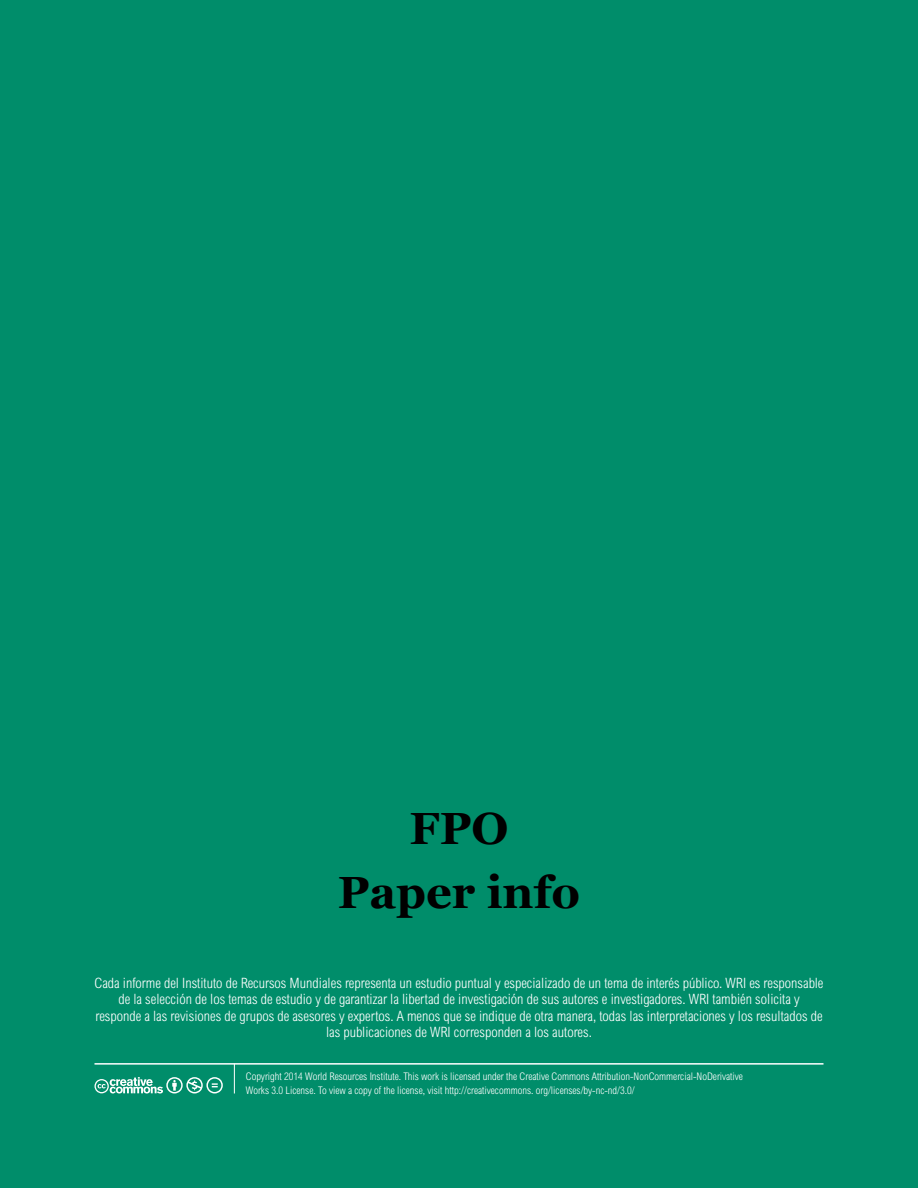
<style>
.page{position:relative;width:918px;height:1188px;background:#008d6a}
.page>*{position:absolute;margin:0;border:0;box-sizing:border-box;transform-origin:0 0}
.t1{font:700 45.15px/63.4px "Georgia";color:#000;text-align:center}
.t2{font:300 condensed 14.25px/16.5px "Arial MT Std";color:#fff;text-align:center}
.t3{font:300 condensed 10.5px/13.5px "Arial MT Std";color:#fff}
</style>
<div class="page">
<hr style="left:234px;top:1064px;width:1px;height:30px;background:#fff">
<hr style="left:94px;top:1063px;width:730px;height:2px;background:#fff">
<svg style="left:94px;top:1077px;width:129px;height:17px"></svg>
<h1 class="t1" style="left:338px;top:795px;width:244px">FPO<br>Paper info</h1>
<p class="t2" style="left:94px;top:974px;width:730px">Cada informe del Instituto de Recursos Mundiales representa un estudio puntual y especializado de un tema de interés público. WRI es responsable de la selección de los temas de estudio y de garantizar la libertad de investigación de sus autores e investigadores. WRI también solicita y responde a las revisiones de grupos de asesores y expertos. A menos que se indique de otra manera, todas las interpretaciones y los resultados de las publicaciones de WRI corresponden a los autores.</p>
<p class="t3" style="left:246px;top:1070px;width:499px">Copyright 2014 World Resources Institute. This work is licensed under the Creative Commons Attribution-NonCommercial-NoDerivative<br>Works 3.0 License. To view a copy of the license, visit http://creativecommons. org/licenses/by-nc-nd/3.0/</p>
</div>
